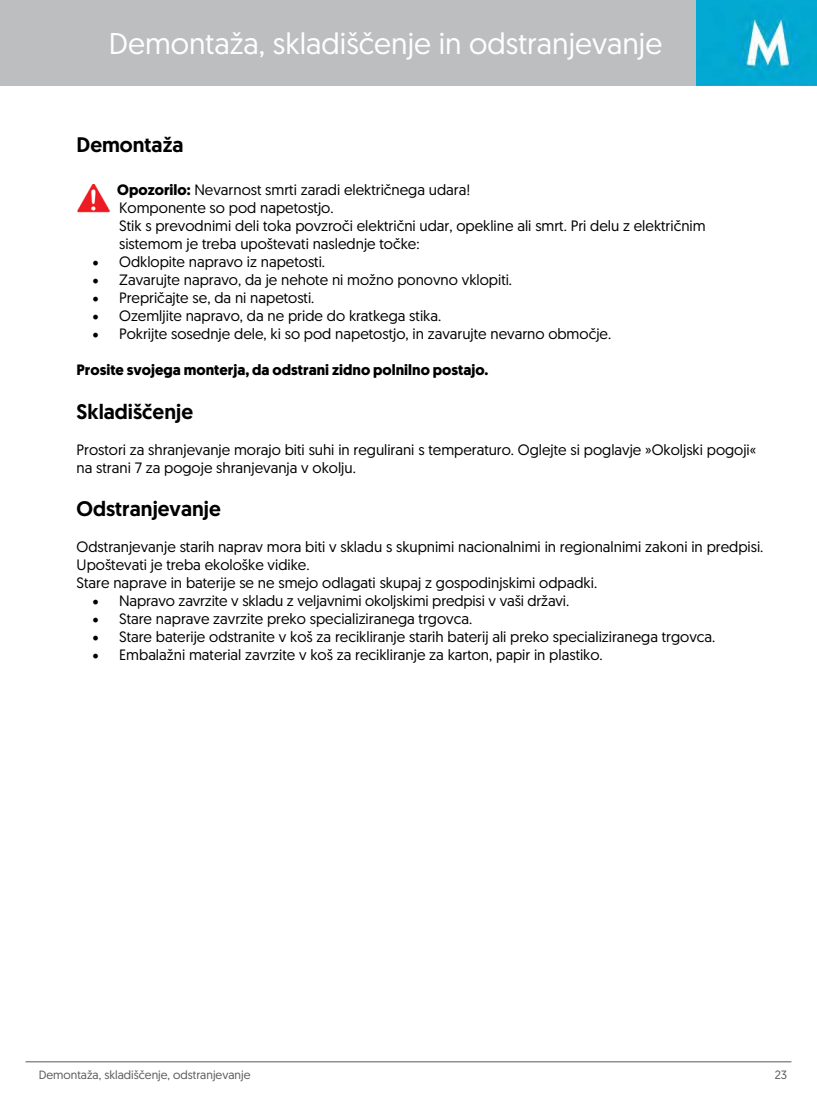
<style>
.page{position:relative;width:817px;height:1098px;background:#fff}
.page>*{position:absolute;margin:0;border:0;box-sizing:border-box;transform-origin:0 0}
.t1{font:30px "Geomanist";color:#fff}
.t2{font:500 21px "Geomanist";color:#000}
.t3{font:15px/18px "Geomanist";color:#000}
.t4{font:700 15px "Geomanist";color:#000}
.t5{font:12px "Geomanist";color:#58595b}
.s1{font-weight:700}
.s2{font-family:"Minion Pro";font-size:18px}
</style>
<div class="page">
<div style="left:0;top:0;width:816px;height:85px;background:#bcbec0"></div>
<img style="left:696px;top:0;width:120px;height:85px">
<hr style="left:26px;top:1060px;width:765px;height:1px;background:#58595b">
<img style="left:77px;top:184px;width:33px;height:29px">
<h1 class="t1" style="left:109px;top:24px;width:554px">Demontaža, skladiščenje in odstranjevanje</h1>
<h2 class="t2" style="left:77px;top:131px;width:108px">Demontaža</h2>
<p class="t3" style="left:117px;top:180px;width:590px"><span class="s1">Opozorilo:</span> Nevarnost smrti zaradi električnega udara!<br>Komponente so pod napetostjo.<br>Stik s prevodnimi deli toka povzroči električni udar, opekline ali smrt. Pri delu z električnim sistemom je treba upoštevati naslednje točke:</p>
<p class="t3" style="left:92px;top:252px;width:234px"><span class="s2">•</span> Odklopite napravo iz napetosti.</p>
<p class="t3" style="left:92px;top:270px;width:421px"><span class="s2">•</span> Zavarujte napravo, da je nehote ni možno ponovno vklopiti.</p>
<p class="t3" style="left:92px;top:288px;width:224px"><span class="s2">•</span> Prepričajte se, da ni napetosti.</p>
<p class="t3" style="left:92px;top:306px;width:350px"><span class="s2">•</span> Ozemljite napravo, da ne pride do kratkega stika.</p>
<p class="t3" style="left:92px;top:324px;width:520px"><span class="s2">•</span> Pokrijte sosednje dele, ki so pod napetostjo, in zavarujte nevarno območje.</p>
<p class="t4" style="left:77px;top:360px;width:413px">Prosite svojega monterja, da odstrani zidno polnilno postajo.</p>
<h2 class="t2" style="left:77px;top:397px;width:118px">Skladiščenje</h2>
<p class="t3" style="left:77px;top:440px;width:681px">Prostori za shranjevanje morajo biti suhi in regulirani s temperaturo. Oglejte si poglavje »Okoljski pogoji« na strani 7 za pogoje shranjevanja v okolju.</p>
<h2 class="t2" style="left:77px;top:494px;width:146px">Odstranjevanje</h2>
<p class="t3" style="left:77px;top:537px;width:688px">Odstranjevanje starih naprav mora biti v skladu s skupnimi nacionalnimi in regionalnimi zakoni in predpisi.<br>Upoštevati je treba ekološke vidike.<br>Stare naprave in baterije se ne smejo odlagati skupaj z gospodinjskimi odpadki.</p>
<p class="t3" style="left:92px;top:591px;width:478px"><span class="s2">•</span> Napravo zavrzite v skladu z veljavnimi okoljskimi predpisi v vaši državi.</p>
<p class="t3" style="left:92px;top:609px;width:381px"><span class="s2">•</span> Stare naprave zavrzite preko specializiranega trgovca.</p>
<p class="t3" style="left:92px;top:627px;width:624px"><span class="s2">•</span> Stare baterije odstranite v koš za recikliranje starih baterij ali preko specializiranega trgovca.</p>
<p class="t3" style="left:92px;top:645px;width:512px"><span class="s2">•</span> Embalažni material zavrzite v koš za recikliranje za karton, papir in plastiko.</p>
<p class="t5" style="left:39px;top:1066px;width:213px">Demontaža, skladiščenje, odstranjevanje</p>
<p class="t5" style="left:774px;top:1066px;width:14px">23</p>
</div>
